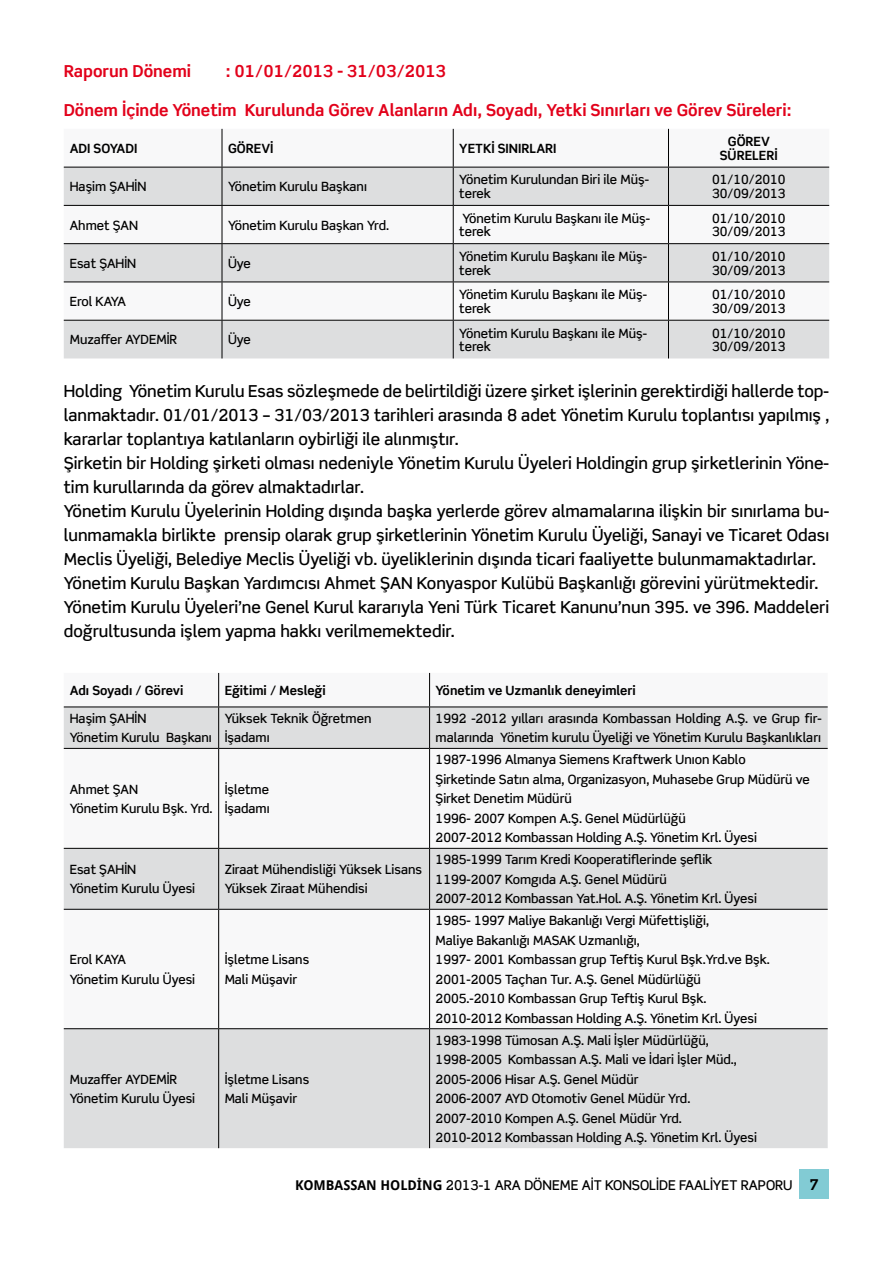
<style>
.page{position:relative;width:893px;height:1263px;background:#fff}
.page>*{position:absolute;margin:0;border:0;box-sizing:border-box;transform-origin:0 0}
.t1{font:500 16.5px/24px "Scene Std";color:#000}
.t2{font:700 16.5px "Scene Std";color:#e2001a}
.t3{font:500 13.5px "Scene Std";color:#000}
.t4{font:500 12.75px/19.5px "Scene Std";color:#000}
.t5{font:700 12.75px/13.5px "Scene Std";color:#000;text-align:center}
.s1{font-family:"Droid Sans";font-weight:700}
.s2{font-weight:700;font-size:15px}
</style>
<div class="page">
<svg style="left:64px;top:129px;width:765px;height:38px"></svg>
<svg style="left:64px;top:168px;width:765px;height:190px;fill:#dddedf"></svg>
<hr style="left:222px;top:129px;width:1px;height:38px;background:#000">
<hr style="left:453px;top:129px;width:1px;height:38px;background:#000">
<hr style="left:668px;top:129px;width:1px;height:38px;background:#000">
<hr style="left:222px;top:167px;width:1px;height:38px;background:#000">
<hr style="left:453px;top:167px;width:1px;height:38px;background:#000">
<hr style="left:668px;top:167px;width:1px;height:38px;background:#000">
<hr style="left:222px;top:206px;width:1px;height:37px;background:#000">
<hr style="left:453px;top:206px;width:1px;height:37px;background:#000">
<hr style="left:668px;top:206px;width:1px;height:37px;background:#000">
<hr style="left:222px;top:244px;width:1px;height:38px;background:#000">
<hr style="left:453px;top:244px;width:1px;height:38px;background:#000">
<hr style="left:668px;top:244px;width:1px;height:38px;background:#000">
<hr style="left:222px;top:282px;width:1px;height:38px;background:#000">
<hr style="left:453px;top:282px;width:1px;height:38px;background:#000">
<hr style="left:668px;top:282px;width:1px;height:38px;background:#000">
<hr style="left:222px;top:321px;width:1px;height:37px;background:#000">
<hr style="left:453px;top:321px;width:1px;height:37px;background:#000">
<hr style="left:668px;top:321px;width:1px;height:37px;background:#000">
<hr style="left:64px;top:167px;width:158px;height:1px;background:#000">
<hr style="left:222px;top:167px;width:231px;height:1px;background:#000">
<hr style="left:453px;top:167px;width:215px;height:1px;background:#000">
<hr style="left:668px;top:167px;width:161px;height:1px;background:#000">
<hr style="left:64px;top:205px;width:158px;height:1px;background:#000">
<hr style="left:222px;top:205px;width:231px;height:1px;background:#000">
<hr style="left:453px;top:205px;width:215px;height:1px;background:#000">
<hr style="left:668px;top:205px;width:161px;height:1px;background:#000">
<hr style="left:64px;top:243px;width:158px;height:1px;background:#000">
<hr style="left:222px;top:243px;width:231px;height:1px;background:#000">
<hr style="left:453px;top:243px;width:215px;height:1px;background:#000">
<hr style="left:668px;top:243px;width:161px;height:1px;background:#000">
<hr style="left:64px;top:282px;width:158px;height:1px;background:#000">
<hr style="left:222px;top:282px;width:231px;height:1px;background:#000">
<hr style="left:453px;top:282px;width:215px;height:1px;background:#000">
<hr style="left:668px;top:282px;width:161px;height:1px;background:#000">
<hr style="left:64px;top:320px;width:158px;height:1px;background:#000">
<hr style="left:222px;top:320px;width:231px;height:1px;background:#000">
<hr style="left:453px;top:320px;width:215px;height:1px;background:#000">
<hr style="left:668px;top:320px;width:161px;height:1px;background:#000">
<svg style="left:64px;top:707px;width:764px;height:441px;fill:#dddedf"></svg>
<hr style="left:218px;top:673px;width:1px;height:33px;background:#000">
<hr style="left:429px;top:673px;width:1px;height:33px;background:#000">
<hr style="left:64px;top:706px;width:155px;height:1px;background:#000">
<hr style="left:219px;top:706px;width:211px;height:1px;background:#000">
<hr style="left:218px;top:707px;width:1px;height:41px;background:#000">
<hr style="left:430px;top:706px;width:398px;height:1px;background:#000">
<hr style="left:429px;top:707px;width:1px;height:41px;background:#000">
<hr style="left:64px;top:748px;width:155px;height:1px;background:#000">
<hr style="left:219px;top:748px;width:211px;height:1px;background:#000">
<hr style="left:218px;top:749px;width:1px;height:99px;background:#000">
<hr style="left:430px;top:748px;width:398px;height:1px;background:#000">
<hr style="left:429px;top:749px;width:1px;height:99px;background:#000">
<hr style="left:64px;top:848px;width:155px;height:1px;background:#000">
<hr style="left:219px;top:848px;width:211px;height:1px;background:#000">
<hr style="left:218px;top:849px;width:1px;height:60px;background:#000">
<hr style="left:430px;top:848px;width:398px;height:1px;background:#000">
<hr style="left:429px;top:849px;width:1px;height:60px;background:#000">
<hr style="left:64px;top:909px;width:155px;height:1px;background:#000">
<hr style="left:219px;top:909px;width:211px;height:1px;background:#000">
<hr style="left:218px;top:910px;width:1px;height:118px;background:#000">
<hr style="left:430px;top:909px;width:398px;height:1px;background:#000">
<hr style="left:429px;top:910px;width:1px;height:118px;background:#000">
<hr style="left:64px;top:1028px;width:155px;height:1px;background:#000">
<hr style="left:219px;top:1028px;width:211px;height:1px;background:#000">
<hr style="left:218px;top:1029px;width:1px;height:119px;background:#000">
<hr style="left:430px;top:1028px;width:398px;height:1px;background:#000">
<hr style="left:429px;top:1029px;width:1px;height:119px;background:#000">
<div style="left:799px;top:1169px;width:30px;height:30px;background:#82cbd4"></div>
<p class="t2" style="left:64px;top:60px;width:129px">Raporun Dönemi</p>
<p class="t2" style="left:226px;top:60px;width:222px">: 01/01/2013 - 31/03/2013</p>
<p class="t2" style="left:64px;top:99px;width:729px">Dönem İçinde Yönetim Kurulunda Görev Alanların Adı, Soyadı, Yetki Sınırları ve Görev Süreleri:</p>
<p class="t5" style="left:70px;top:142px;width:69px">ADI SOYADI</p>
<p class="t5" style="left:228px;top:142px;width:47px">GÖREVİ</p>
<p class="t5" style="left:459px;top:142px;width:99px">YETKİ SINIRLARI</p>
<p class="t5" style="left:720px;top:135px;width:59px">GÖREV<br>SÜRELERİ</p>
<p class="t4" style="left:70px;top:177px;width:78px">Haşim ŞAHİN</p>
<p class="t4" style="left:228px;top:177px;width:140px">Yönetim Kurulu Başkanı</p>
<p class="t4" style="left:459px;top:173px;width:191px;line-height:13.5px">Yönetim Kurulundan Biri ile Müş&shy;terek</p>
<p class="t4" style="left:712px;top:173px;width:75px;line-height:13.5px">01/10/2010<br>30/09/2013</p>
<p class="t4" style="left:70px;top:215px;width:70px">Ahmet ŞAN</p>
<p class="t4" style="left:228px;top:215px;width:163px">Yönetim Kurulu Başkan Yrd.</p>
<p class="t4" style="left:459px;top:211px;width:192px;line-height:13.5px">Yönetim Kurulu Başkanı ile Müş&shy;terek</p>
<p class="t4" style="left:712px;top:211px;width:75px;line-height:13.5px">01/10/2010<br>30/09/2013</p>
<p class="t4" style="left:70px;top:254px;width:68px">Esat ŞAHİN</p>
<p class="t4" style="left:228px;top:254px;width:24px">Üye</p>
<p class="t4" style="left:459px;top:250px;width:189px;line-height:13.5px">Yönetim Kurulu Başkanı ile Müş&shy;terek</p>
<p class="t4" style="left:712px;top:250px;width:75px;line-height:13.5px">01/10/2010<br>30/09/2013</p>
<p class="t4" style="left:70px;top:292px;width:58px">Erol KAYA</p>
<p class="t4" style="left:228px;top:292px;width:24px">Üye</p>
<p class="t4" style="left:459px;top:288px;width:189px;line-height:13.5px">Yönetim Kurulu Başkanı ile Müş&shy;terek</p>
<p class="t4" style="left:712px;top:288px;width:75px;line-height:13.5px">01/10/2010<br>30/09/2013</p>
<p class="t4" style="left:70px;top:330px;width:109px">Muzaffer AYDEMİR</p>
<p class="t4" style="left:228px;top:330px;width:24px">Üye</p>
<p class="t4" style="left:459px;top:326px;width:189px;line-height:13.5px">Yönetim Kurulu Başkanı ile Müş&shy;terek</p>
<p class="t4" style="left:712px;top:326px;width:75px;line-height:13.5px">01/10/2010<br>30/09/2013</p>
<p class="t1" style="left:64px;top:379px;width:767px">Holding Yönetim Kurulu Esas sözleşmede de belirtildiği üzere şirket işlerinin gerektirdiği hallerde top&shy;lanmaktadır. 01/01/2013 – 31/03/2013 tarihleri arasında 8 adet Yönetim Kurulu toplantısı yapılmış , kararlar toplantıya katılanların oybirliği ile alınmıştır.<br>Şirketin bir Holding şirketi olması nedeniyle Yönetim Kurulu Üyeleri Holdingin grup şirketlerinin Yöne&shy;tim kurullarında da görev almaktadırlar.<br>Yönetim Kurulu Üyelerinin Holding dışında başka yerlerde görev almamalarına ilişkin bir sınırlama bu&shy;lunmamakla birlikte prensip olarak grup şirketlerinin Yönetim Kurulu Üyeliği, Sanayi ve Ticaret Odası Meclis Üyeliği, Belediye Meclis Üyeliği vb. üyeliklerinin dışında ticari faaliyette bulunmamaktadırlar.<br>Yönetim Kurulu Başkan Yardımcısı Ahmet ŞAN Konyaspor Kulübü Başkanlığı görevini yürütmektedir.<br>Yönetim Kurulu Üyeleri’ne Genel Kurul kararıyla Yeni Türk Ticaret Kanunu’nun 395. ve 396. Maddeleri doğrultusunda işlem yapma hakkı verilmemektedir.</p>
<p class="t5" style="left:70px;top:684px;width:115px">Adı Soyadı / Görevi</p>
<p class="t5" style="left:225px;top:684px;width:103px">Eğitimi / Mesleği</p>
<p class="t5" style="left:436px;top:684px;width:202px">Yönetim ve Uzmanlık deneyimleri</p>
<p class="t4" style="left:70px;top:709px;width:144px">Haşim ŞAHİN<br>Yönetim Kurulu Başkanı</p>
<p class="t4" style="left:225px;top:709px;width:148px">Yüksek Teknik Öğretmen<br>İşadamı</p>
<p class="t4" style="left:436px;top:709px;width:388px">1992 -2012 yılları arasında Kombassan Holding A.Ş. ve Grup fir&shy;malarında Yönetim kurulu Üyeliği ve Yönetim Kurulu Başkanlıkları</p>
<p class="t4" style="left:70px;top:779px;width:144px">Ahmet ŞAN<br>Yönetim Kurulu Bşk. Yrd.</p>
<p class="t4" style="left:225px;top:779px;width:47px">İşletme<br>İşadamı</p>
<p class="t4" style="left:436px;top:750px;width:376px">1987-1996 Almanya Siemens Kraftwerk Unıon Kablo<br>Şirketinde Satın alma, Organizasyon, Muhasebe Grup Müdürü ve Şirket Denetim Müdürü<br>1996- 2007 Kompen A.Ş. Genel Müdürlüğü<br>2007-2012 Kombassan Holding A.Ş. Yönetim Krl. Üyesi</p>
<p class="t4" style="left:70px;top:860px;width:127px">Esat ŞAHİN<br>Yönetim Kurulu Üyesi</p>
<p class="t4" style="left:225px;top:860px;width:199px">Ziraat Mühendisliği Yüksek Lisans<br>Yüksek Ziraat Mühendisi</p>
<p class="t4" style="left:436px;top:850px;width:323px">1985-1999 Tarım Kredi Kooperatiflerinde şeflik<br>1199-2007 Komgıda A.Ş. Genel Müdürü<br>2007-2012 Kombassan Yat.Hol. A.Ş. Yönetim Krl. Üyesi</p>
<p class="t4" style="left:70px;top:950px;width:127px">Erol KAYA<br>Yönetim Kurulu Üyesi</p>
<p class="t4" style="left:225px;top:950px;width:86px">İşletme Lisans<br>Mali Müşavir</p>
<p class="t4" style="left:436px;top:911px;width:336px">1985- 1997 Maliye Bakanlığı Vergi Müfettişliği,<br>Maliye Bakanlığı MASAK Uzmanlığı,<br>1997- 2001 Kombassan grup Teftiş Kurul Bşk.Yrd.ve Bşk.<br>2001-2005 Taçhan Tur. A.Ş. Genel Müdürlüğü 2005.-2010 Kombassan Grup Teftiş Kurul Bşk.<br>2010-2012 Kombassan Holding A.Ş. Yönetim Krl. Üyesi</p>
<p class="t4" style="left:436px;top:1030px;width:323px">1983-1998 Tümosan A.Ş. Mali İşler Müdürlüğü, 1998-2005 Kombassan A.Ş. Mali ve İdari İşler Müd., 2005-2006 Hisar A.Ş. Genel Müdür<br>2006-2007 AYD Otomotiv Genel Müdür Yrd.<br>2007-2010 Kompen A.Ş. Genel Müdür Yrd.<br>2010-2012 Kombassan Holding A.Ş. Yönetim Krl. Üyesi</p>
<p class="t3" style="left:295px;top:1176px;width:525px"><span class="s1">KOMBASSAN HOLDİNG</span> 2013-1 ARA DÖNEME AİT KONSOLİDE FAALİYET RAPORU <span class="s2">7</span></p>
<p class="t4" style="left:70px;top:1069px;width:127px">Muzaffer AYDEMİR<br>Yönetim Kurulu Üyesi</p>
<p class="t4" style="left:225px;top:1069px;width:86px">İşletme Lisans<br>Mali Müşavir</p>
</div>
